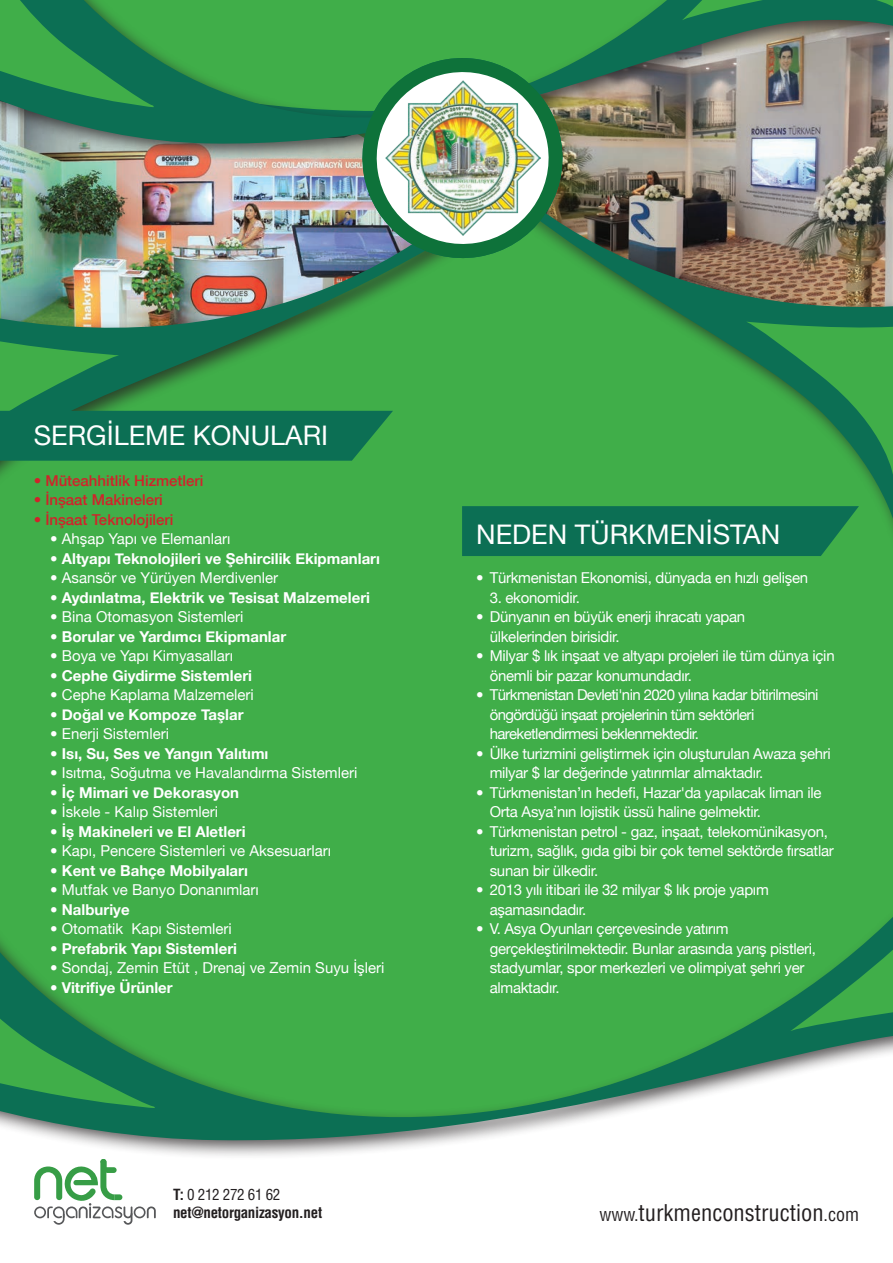
<style>
.page{position:relative;width:893px;height:1263px;background:#fff}
.page>*{position:absolute;margin:0;border:0;box-sizing:border-box;transform-origin:0 0}
.t1{font:27px "Helvetica Neue";color:#fff}
.t2{font:22.5px "Helvetica Cond Normal Tr";color:#231f20}
.t3{font:15px/19.5px "Helvetica Neue";letter-spacing:-.02em;color:#fff}
.t4{font:15px "Helvetica Neue";color:#fff}
.t5{font:700 15px "Helvetica Neue";color:#fff}
.t6{font:15px/19.5px "Helvetica Neue";letter-spacing:-.04em;color:#fff}
.t7{font:500 15px "Helvetica Neue";color:#d1232a}
.t8{font:15px "Helvetica Cond Bold Tr";letter-spacing:-.02em;color:#231f20}
.t9{font:15px "Helvetica Cond Normal Tr";letter-spacing:-.02em;color:#231f20}
.s1{font-family:"Helvetica Neue Tr";font-weight:400}
.s2{font-family:"Helvetica Cond Bold Tr"}
.s3{font-size:18px}
</style>
<div class="page">
<svg style="left:0;top:697px;width:893px;height:459px;background:#58b265"></svg>
<svg style="left:790px;top:858px;width:103px;height:173px;background:#339e4b"></svg>
<svg style="left:0;top:813px;width:167px;height:305px;background:#349e4b"></svg>
<div style="left:0;top:661px;width:864px;height:145px;background:#40ae49"></div>
<img style="left:0;top:0;width:893px;height:661px">
<svg style="left:682px;top:0;width:211px;height:20px;background:#137752"></svg>
<img style="left:0;top:0;width:570px;height:265px">
<img style="left:385px;top:80px;width:155px;height:156px">
<div style="left:462px;top:506px;width:397px;height:50px;background:#0c6f54"></div>
<svg style="left:0;top:300px;width:393px;height:199px;background:#329050"></svg>
<svg style="left:34px;top:1159px;width:122px;height:66px"></svg>
<h1 class="t1" style="left:34px;top:413px;width:296px">SERGİLEME KONULARI</h1>
<p class="t7" style="left:34px;top:468px;width:171px"><span class="s1">•</span> Müteahhitlik Hizmetleri</p>
<p class="t7" style="left:34px;top:488px;width:131px"><span class="s1">•</span> İnşaat Makineleri</p>
<p class="t7" style="left:34px;top:507px;width:141px"><span class="s1">•</span> İnşaat Teknolojileri</p>
<p class="t4" style="left:50px;top:526px;width:182px">• Ahşap Yapı ve Elemanları</p>
<p class="t5" style="left:50px;top:545px;width:331px">• Altyapı Teknolojileri ve Şehircilik Ekipmanları</p>
<p class="t4" style="left:50px;top:565px;width:230px">• Asansör ve Yürüyen Merdivenler</p>
<p class="t5" style="left:50px;top:584px;width:321px">• Aydınlatma, Elektrik ve Tesisat Malzemeleri</p>
<p class="t4" style="left:50px;top:604px;width:195px">• Bina Otomasyon Sistemleri</p>
<p class="t5" style="left:50px;top:623px;width:238px">• Borular ve Yardımcı Ekipmanlar</p>
<p class="t4" style="left:50px;top:643px;width:185px">• Boya ve Yapı Kimyasalları</p>
<p class="t5" style="left:50px;top:662px;width:203px">• Cephe Giydirme Sistemleri</p>
<p class="t4" style="left:50px;top:682px;width:205px">• Cephe Kaplama Malzemeleri</p>
<p class="t5" style="left:50px;top:701px;width:195px">• Doğal ve Kompoze Taşlar</p>
<p class="t4" style="left:50px;top:721px;width:120px">• Enerji Sistemleri</p>
<p class="t5" style="left:50px;top:740px;width:220px">• Isı, Su, Ses ve Yangın Yalıtımı</p>
<p class="t4" style="left:50px;top:760px;width:309px">• Isıtma, Soğutma ve Havalandırma Sistemleri</p>
<p class="t5" style="left:50px;top:779px;width:190px">• İç Mimari ve Dekorasyon</p>
<p class="t4" style="left:50px;top:799px;width:170px">• İskele - Kalıp Sistemleri</p>
<p class="t5" style="left:50px;top:818px;width:197px">• İş Makineleri ve El Aletleri</p>
<p class="t4" style="left:50px;top:838px;width:282px">• Kapı, Pencere Sistemleri ve Aksesuarları</p>
<p class="t5" style="left:50px;top:857px;width:199px">• Kent ve Bahçe Mobilyaları</p>
<p class="t4" style="left:50px;top:877px;width:210px">• Mutfak ve Banyo Donanımları</p>
<p class="t5" style="left:50px;top:896px;width:81px">• Nalburiye</p>
<p class="t4" style="left:50px;top:916px;width:183px">• Otomatik Kapı Sistemleri</p>
<p class="t5" style="left:50px;top:935px;width:188px">• Prefabrik Yapı Sistemleri</p>
<p class="t4" style="left:50px;top:955px;width:336px">• Sondaj, Zemin Etüt , Drenaj ve Zemin Suyu İşleri</p>
<p class="t5" style="left:50px;top:974px;width:124px">• Vitrifiye Ürünler</p>
<p class="t9" style="left:173px;top:1185px;width:109px"><span class="s2">T:</span> 0 212 272 61 62</p>
<p class="t8" style="left:173px;top:1204px;width:151px">net@netorganizasyon.net</p>
<h1 class="t1" style="left:476px;top:511px;width:305px">NEDEN TÜRKMENİSTAN</h1>
<p class="t3" style="left:476px;top:567px;width:333px">• Türkmenistan Ekonomisi, dünyada en hızlı gelişen</p>
<p class="t3" style="left:490px;top:587px;width:92px">3. ekonomidir.</p>
<p class="t3" style="left:490px;top:606px;width:257px;text-indent:-14px">• Dünyanın en büyük enerji ihracatı yapan ülkelerinden birisidir.</p>
<p class="t3" style="left:490px;top:645px;width:346px;text-indent:-14px">• Milyar $ lık inşaat ve altyapı projeleri ile tüm dünya için önemli bir pazar konumundadır.</p>
<p class="t6" style="left:490px;top:684px;width:330px;text-indent:-14px">• Türkmenistan Devleti'nin 2020 yılına kadar bitirilmesini öngördüğü inşaat projelerinin tüm sektörleri hareketlendirmesi beklenmektedir.</p>
<p class="t3" style="left:490px;top:743px;width:343px;text-indent:-14px">• Ülke turizmini geliştirmek için oluşturulan Awaza şehri milyar $ lar değerinde yatırımlar almaktadır.</p>
<p class="t3" style="left:490px;top:782px;width:333px;text-indent:-14px">• Türkmenistan’ın hedefi, Hazar'da yapılacak liman ile<br>Orta Asya’nın lojistik üssü haline gelmektir.</p>
<p class="t3" style="left:490px;top:821px;width:346px;text-indent:-14px">• Türkmenistan petrol - gaz, inşaat, telekomünikasyon, turizm, sağlık, gıda gibi bir çok temel sektörde fırsatlar sunan bir ülkedir.</p>
<p class="t3" style="left:490px;top:879px;width:281px;text-indent:-14px">• 2013 yılı itibari ile 32 milyar $ lık proje yapım aşamasındadır.</p>
<p class="t3" style="left:490px;top:918px;width:328px;text-indent:-14px">• V. Asya Oyunları çerçevesinde yatırım gerçekleştirilmektedir. Bunlar arasında yarış pistleri, stadyumlar, spor merkezleri ve olimpiyat şehri yer almaktadır.</p>
<h2 class="t2" style="left:600px;top:1198px;width:261px"><span class="s3">www.</span>turkmenconstruction<span class="s3">.com</span></h2>
</div>
